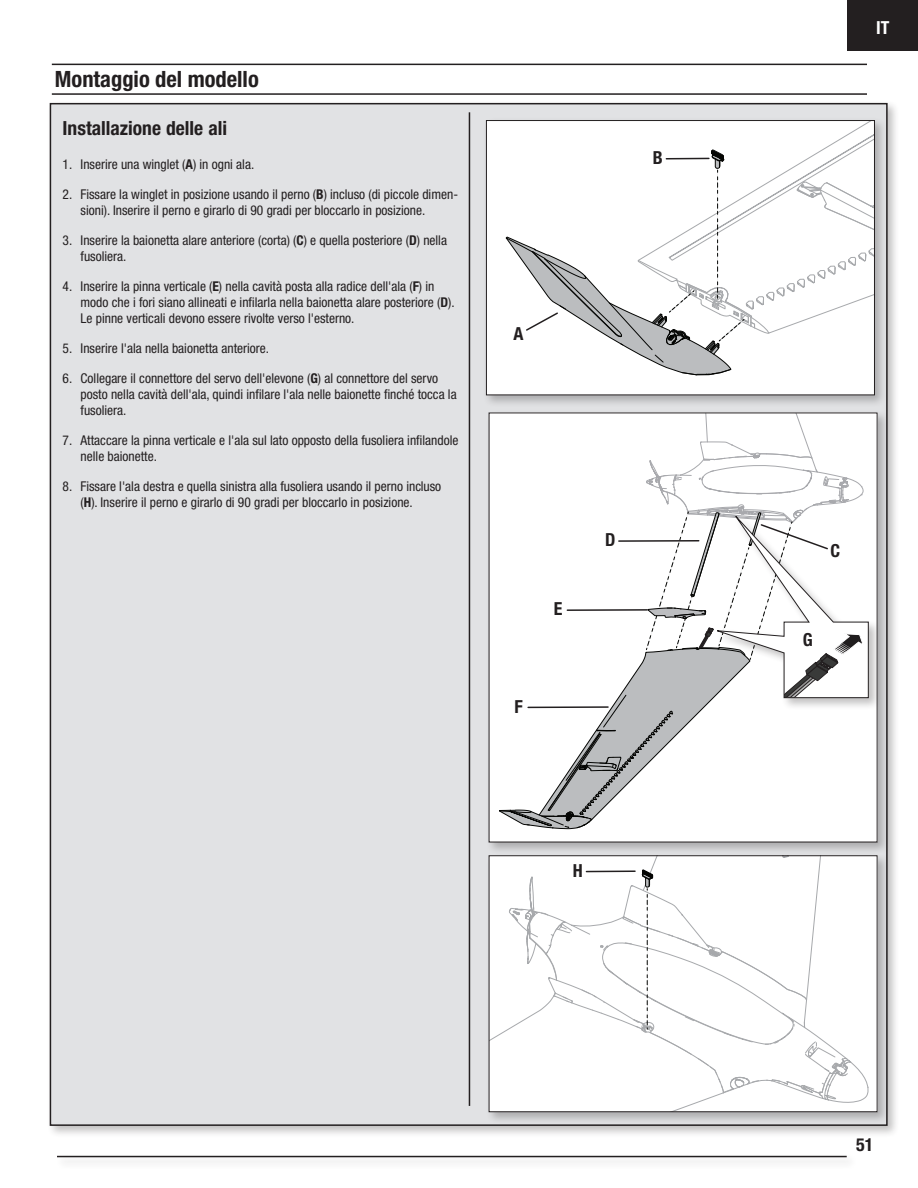
<style>
.page{position:relative;width:918px;height:1188px;background:#fff}
.page>*{position:absolute;margin:0;border:0;box-sizing:border-box;transform-origin:0 0}
.t1{font:700 condensed 22.5px "Helvetica Neue LT Std";color:#231f20}
.t2{font:700 condensed 19.5px "Helvetica Neue LT Std";color:#231f20}
.t3{font:700 condensed 18px "Helvetica Neue LT Std";color:#231f20}
.t4{font:700 condensed 18px "Helvetica Neue LT Std";color:#fff}
.t5{font:condensed 13.5px/16.2px "Helvetica Neue LT Std";color:#231f20}
.s1{font-weight:700}
</style>
<div class="page">
<div style="left:847px;top:0;width:71px;height:51px;background:#231f20"></div>
<div style="left:55px;top:1153px;width:803px;height:17px;background:#231f20;opacity:.28"></div>
<hr style="left:57px;top:1156px;width:790px;height:1px;background:#231f20">
<div style="left:47px;top:100px;width:853px;height:1038px;background:#231f20;opacity:.28"></div>
<div style="left:50px;top:104px;width:837px;height:1021px;background:#e1e2e4"></div>
<hr style="left:52px;top:93px;width:815px;height:2px;background:#231f20">
<hr style="left:52px;top:64px;width:815px;height:1px;background:#231f20">
<div style="left:483px;top:117px;width:404px;height:291px;background:#231f20;opacity:.28"></div>
<div style="left:486px;top:121px;width:388px;height:274px;background:#fff"></div>
<hr style="left:469px;top:112px;width:1px;height:994px;background:#231f20">
<div style="left:486px;top:410px;width:404px;height:445px;background:#231f20;opacity:.28"></div>
<div style="left:486px;top:852px;width:404px;height:273px;background:#231f20;opacity:.28"></div>
<svg style="left:523px;top:1112px;width:186px;height:58px"></svg>
<svg style="left:505px;top:121px;width:371px;height:286px"></svg>
<hr style="left:666px;top:158px;width:43px;height:2px;background:#231f20">
<div style="left:715px;top:514px;width:166px;height:197px;background:#231f20;opacity:.28"></div>
<svg style="left:489px;top:413px;width:380px;height:699px;background:#f2f2f2"></svg>
<h1 class="t1" style="left:55px;top:65px;width:205px">Montaggio del modello</h1>
<h2 class="t2" style="left:63px;top:116px;width:166px">Installazione delle ali</h2>
<p class="t5" style="left:63px;top:157px;width:193px">1. Inserire una winglet (<span class="s1">A</span>) in ogni ala.</p>
<p class="t5" style="left:81px;top:186px;width:379px;text-indent:-18px">2. Fissare la winglet in posizione usando il perno (<span class="s1">B</span>) incluso (di piccole dimen&shy;sioni). Inserire il perno e girarlo di 90 gradi per bloccarlo in posizione.</p>
<p class="t5" style="left:81px;top:232px;width:368px;text-indent:-18px">3. Inserire la baionetta alare anteriore (corta) (<span class="s1">C</span>) e quella posteriore (<span class="s1">D</span>) nella fusoliera.</p>
<p class="t5" style="left:81px;top:278px;width:376px;text-indent:-18px">4. Inserire la pinna verticale (<span class="s1">E</span>) nella cavità posta alla radice dell'ala (<span class="s1">F</span>) in modo che i fori siano allineati e infilarla nella baionetta alare posteriore (<span class="s1">D</span>).<br>Le pinne verticali devono essere rivolte verso l'esterno.</p>
<p class="t5" style="left:63px;top:340px;width:208px">5. Inserire l'ala nella baionetta anteriore.</p>
<p class="t5" style="left:81px;top:370px;width:378px;text-indent:-18px">6. Collegare il connettore del servo dell'elevone (<span class="s1">G</span>) al connettore del servo posto nella cavità dell'ala, quindi infilare l'ala nelle baionette finché tocca la fusoliera.</p>
<p class="t5" style="left:81px;top:432px;width:379px;text-indent:-18px">7. Attaccare la pinna verticale e l'ala sul lato opposto della fusoliera infilandole nelle baionette.</p>
<p class="t5" style="left:81px;top:478px;width:362px;text-indent:-18px">8. Fissare l'ala destra e quella sinistra alla fusoliera usando il perno incluso (<span class="s1">H</span>). Inserire il perno e girarlo di 90 gradi per bloccarlo in posizione.</p>
<h3 class="t3" style="left:513px;top:323px;width:12px">A</h3>
<h3 class="t3" style="left:653px;top:147px;width:12px">B</h3>
<h3 class="t3" style="left:554px;top:598px;width:10px">E</h3>
<h3 class="t3" style="left:514px;top:695px;width:10px">F</h3>
<h3 class="t3" style="left:605px;top:529px;width:12px">D</h3>
<h3 class="t3" style="left:573px;top:860px;width:12px">H</h3>
<h3 class="t4" style="left:876px;top:17px;width:15px">IT</h3>
<h3 class="t3" style="left:831px;top:540px;width:11px">C</h3>
<h3 class="t3" style="left:803px;top:628px;width:12px">G</h3>
<h3 class="t3" style="left:856px;top:1134px;width:19px">51</h3>
</div>
